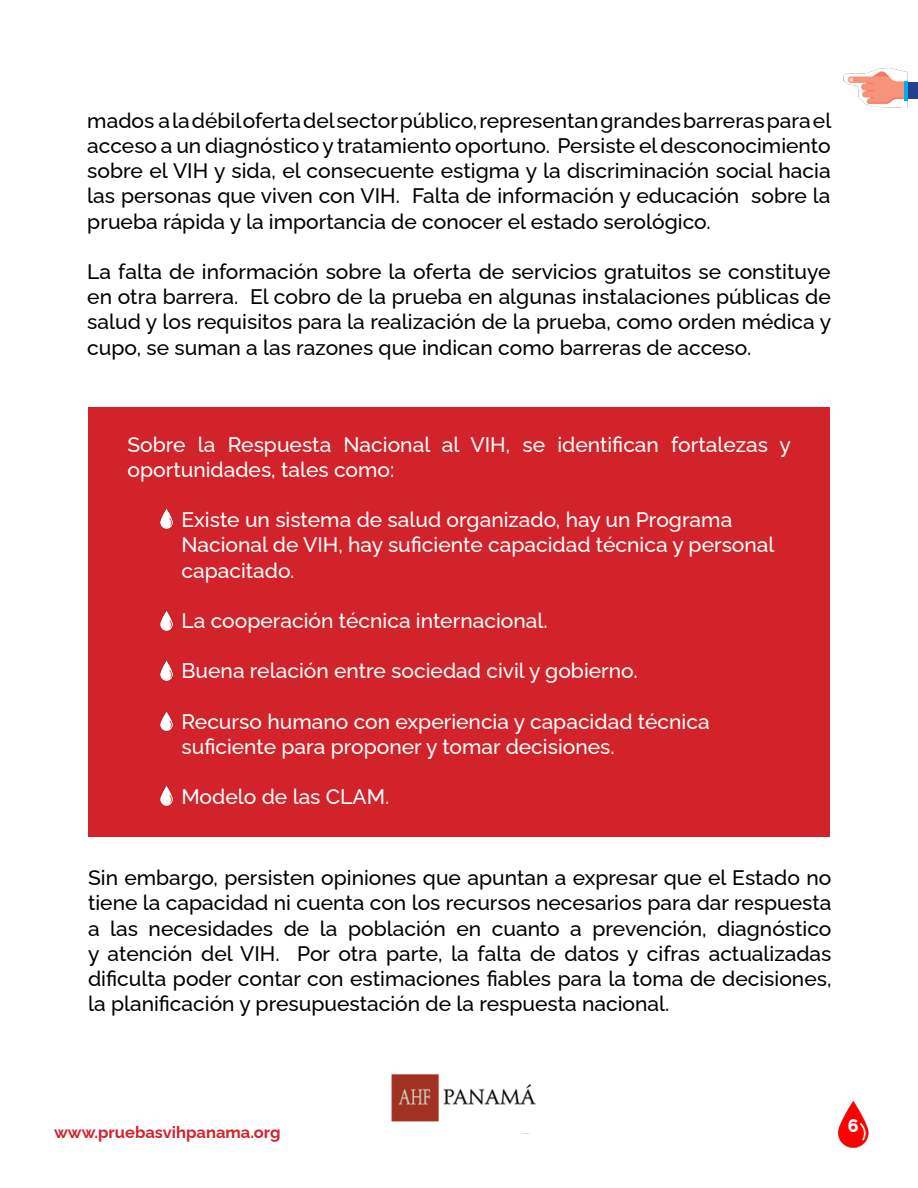
<style>
.page{position:relative;width:918px;height:1188px;background:#fff}
.page>*{position:absolute;margin:0;border:0;box-sizing:border-box;transform-origin:0 0}
.t1{font:500 21px/25.2px "Raleway";color:#000;text-align:justify}
.t2{font:500 21px/25.2px "Raleway";color:#fff}
.t3{font:800 18px "Raleway";color:#fff}
.t4{font:700 16.5px "Raleway";color:#d2232a}
</style>
<div class="page">
<img style="left:391px;top:1073px;width:145px;height:61px">
<div style="left:88px;top:407px;width:742px;height:430px;background:#d2232a"></div>
<img style="left:160px;top:508px;width:14px;height:22px">
<img style="left:160px;top:610px;width:14px;height:22px">
<img style="left:160px;top:660px;width:14px;height:22px">
<img style="left:160px;top:711px;width:13px;height:21px">
<img style="left:160px;top:785px;width:14px;height:22px">
<img style="left:843px;top:67px;width:65px;height:41px">
<div style="left:907px;top:82px;width:11px;height:17px;background:#25408f"></div>
<hr style="left:904px;top:81px;width:4px;height:19px;background:#00aeef">
<img style="left:838px;top:1101px;width:31px;height:47px">
<p class="t1" style="left:87px;top:105px;width:746px">mados a la débil oferta del sector público, representan grandes barreras para el acceso a un diagnóstico y tratamiento oportuno. Persiste el desconocimiento sobre el VIH y sida, el consecuente estigma y la discriminación social hacia las personas que viven con VIH. Falta de información y educación sobre la prueba rápida y la importancia de conocer el estado serológico.</p>
<p class="t1" style="left:87px;top:257px;width:745px">La falta de información sobre la oferta de servicios gratuitos se constituye en otra barrera. El cobro de la prueba en algunas instalaciones públicas de salud y los requisitos para la realización de la prueba, como orden médica y cupo, se suman a las razones que indican como barreras de acceso.</p>
<p class="t2" style="left:128px;top:429px;width:665px">Sobre la Respuesta Nacional al VIH, se identifican fortalezas y oportunidades, tales como:</p>
<p class="t2" style="left:181px;top:505px;width:595px">Existe un sistema de salud organizado, hay un Programa<br>Nacional de VIH, hay suficiente capacidad técnica y personal capacitado.</p>
<p class="t2" style="left:181px;top:606px;width:368px">La cooperación técnica internacional.</p>
<p class="t2" style="left:181px;top:656px;width:458px">Buena relación entre sociedad civil y gobierno.</p>
<p class="t2" style="left:181px;top:706px;width:530px">Recurso humano con experiencia y capacidad técnica suficiente para proponer y tomar decisiones.</p>
<p class="t2" style="left:181px;top:782px;width:209px">Modelo de las CLAM.</p>
<p class="t1" style="left:88px;top:863px;width:745px">Sin embargo, persisten opiniones que apuntan a expresar que el Estado no tiene la capacidad ni cuenta con los recursos necesarios para dar respuesta a las necesidades de la población en cuanto a prevención, diagnóstico y atención del VIH. Por otra parte, la falta de datos y cifras actualizadas dificulta poder contar con estimaciones fiables para la toma de decisiones, la planificación y presupuestación de la respuesta nacional.</p>
<p class="t4" style="left:54px;top:1119px;width:228px">www.pruebasvihpanama.org</p>
<p class="t3" style="left:848px;top:1112px;width:12px">6</p>
</div>
